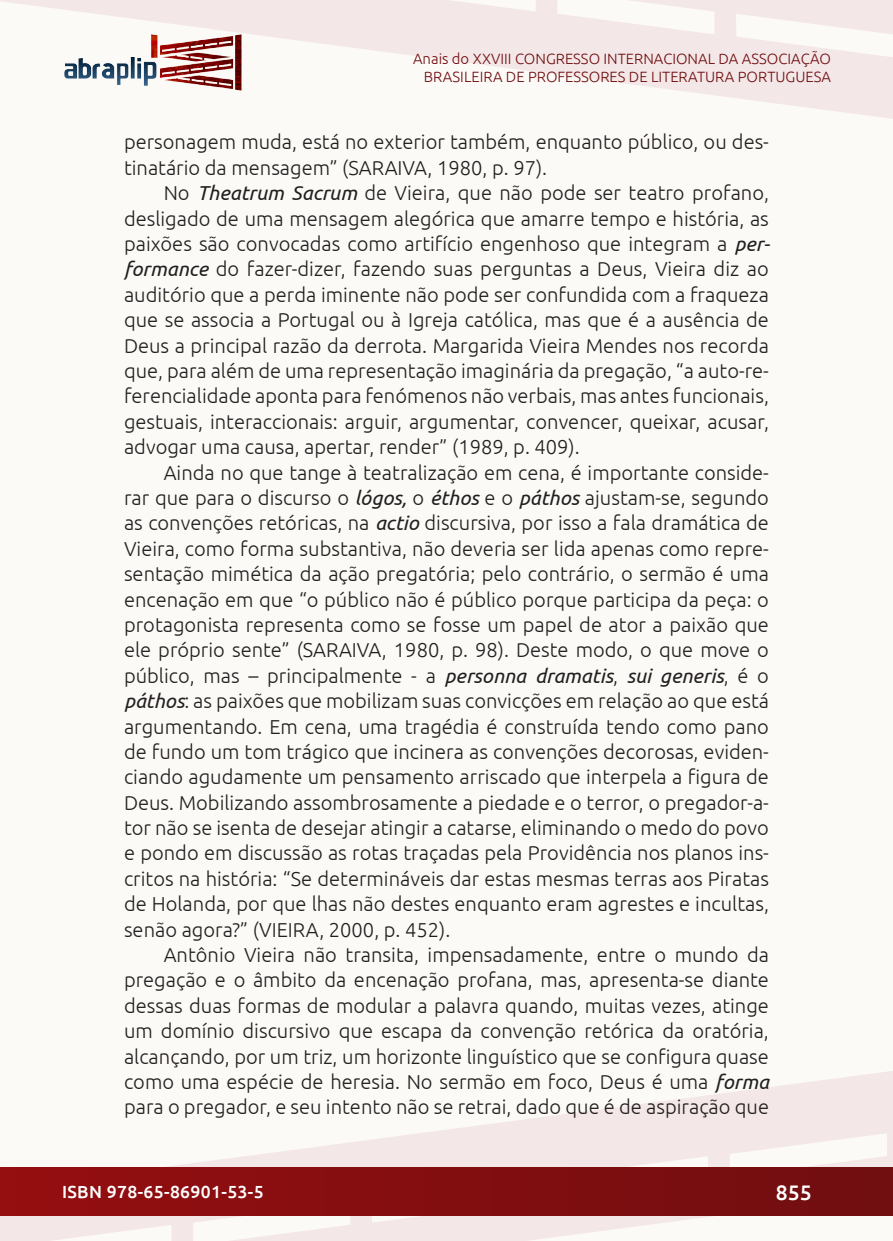
<style>
.page{position:relative;width:893px;height:1241px;background:#fff}
.page>*{position:absolute;margin:0;border:0;box-sizing:border-box;transform-origin:0 0}
.t1{font:500 21px "Ubuntu";color:#fff}
._7_CORPO{font:300 20.12px/25.4px "Ubuntu";color:#231f20;text-align:justify}
.t2{font:500 17.5px "Ubuntu";letter-spacing:.02em;color:#fff}
.t3{font:300 14.88px/17.8px "Ubuntu";color:#700e10;text-align:right}
.s1{font-weight:400;font-style:italic}
</style>
<div class="page">
<div style="left:0;top:0;width:893px;height:1240px;background:#fcfaf7"></div>
<svg style="left:0;top:1071px;width:893px;height:169px"></svg>
<svg style="left:0;top:0;width:893px;height:119px"></svg>
<div style="left:1px;top:1167px;width:891px;height:47px;background:linear-gradient(to right,#950e10,#700e10)"></div>
<img style="left:62px;top:31px;width:182px;height:62px">
<p class="t3" style="left:413px;top:49px;width:419px">Anais do XXVIII CONGRESSO INTERNACIONAL DA ASSOCIAÇÃO<br>BRASILEIRA DE PROFESSORES DE LITERATURA PORTUGUESA</p>
<p class="_7_CORPO" style="left:124px;top:129px;width:646px">personagem muda, está no exterior também, enquanto público, ou des&shy;tinatário da mensagem” (SARAIVA, 1980, p. 97).</p>
<p class="_7_CORPO" style="left:124px;top:180px;width:648px;text-indent:40px">No <span class="s1">Theatrum Sacrum</span> de Vieira, que não pode ser teatro profano, desligado de uma mensagem alegórica que amarre tempo e história, as paixões são convocadas como artifício engenhoso que integram a <span class="s1">per&shy;formance</span> do fazer-dizer, fazendo suas perguntas a Deus, Vieira diz ao auditório que a perda iminente não pode ser confundida com a fraqueza que se associa a Portugal ou à Igreja católica, mas que é a ausência de Deus a principal razão da derrota. Margarida Vieira Mendes nos recorda que, para além de uma representação imaginária da pregação, “a auto-re&shy;ferencialidade aponta para fenómenos não verbais, mas antes funcionais, gestuais, interaccionais: arguir, argumentar, convencer, queixar, acusar, advogar uma causa, apertar, render” (1989, p. 409).</p>
<p class="_7_CORPO" style="left:124px;top:459px;width:646px;text-indent:40px">Ainda no que tange à teatralização em cena, é importante conside&shy;rar que para o discurso o <span class="s1">lógos,</span> o <span class="s1">éthos</span> e o <span class="s1">páthos</span> ajustam-se, segundo as convenções retóricas, na <span class="s1">actio</span> discursiva, por isso a fala dramática de Vieira, como forma substantiva, não deveria ser lida apenas como repre&shy;sentação mimética da ação pregatória; pelo contrário, o sermão é uma encenação em que “o público não é público porque participa da peça: o protagonista representa como se fosse um papel de ator a paixão que ele próprio sente” (SARAIVA, 1980, p. 98). Deste modo, o que move o público, mas – principalmente - a <span class="s1">personna dramatis</span>, <span class="s1">sui generis</span>, é o <span class="s1">páthos</span>: as paixões que mobilizam suas convicções em relação ao que está argumentando. Em cena, uma tragédia é construída tendo como pano de fundo um tom trágico que incinera as convenções decorosas, eviden&shy;ciando agudamente um pensamento arriscado que interpela a figura de Deus. Mobilizando assombrosamente a piedade e o terror, o pregador-a&shy;tor não se isenta de desejar atingir a catarse, eliminando o medo do povo e pondo em discussão as rotas traçadas pela Providência nos planos ins&shy;critos na história: “Se determináveis dar estas mesmas terras aos Piratas de Holanda, por que lhas não destes enquanto eram agrestes e incultas, senão agora?” (VIEIRA, 2000, p. 452).</p>
<p class="_7_CORPO" style="left:124px;top:941px;width:646px;text-indent:40px">Antônio Vieira não transita, impensadamente, entre o mundo da pregação e o âmbito da encenação profana, mas, apresenta-se diante dessas duas formas de modular a palavra quando, muitas vezes, atinge um domínio discursivo que escapa da convenção retórica da oratória, alcançando, por um triz, um horizonte linguístico que se configura quase como uma espécie de heresia. No sermão em foco, Deus é uma <span class="s1">forma </span>para o pregador, e seu intento não se retrai, dado que é de aspiração que</p>
<p class="t2" style="left:62px;top:1180px;width:203px">ISBN 978-65-86901-53-5</p>
<p class="t1" style="left:776px;top:1178px;width:37px">855</p>
</div>
